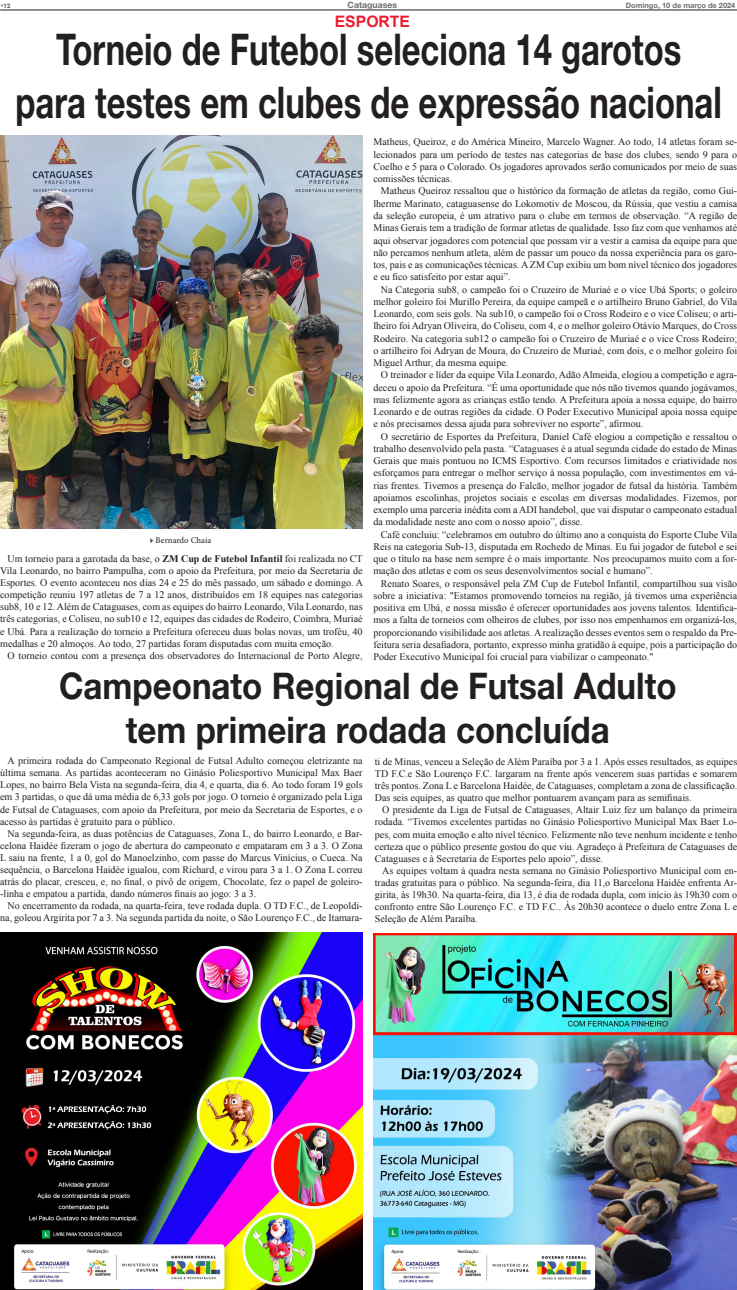
<style>
.page{position:relative;width:737px;height:1290px;background:#fff}
.page>*{position:absolute;margin:0;border:0;box-sizing:border-box;transform-origin:0 0}
.No_Spacing{font:700 43.75px "Helvetica Neue LT Std";color:#231f20;scale:.75 1}
.No_Spacing-2{font:700 36.75px "Helvetica Neue LT Std";color:#231f20;scale:.9 1}
.No_Spacing-3{font:700 15.75px "Arial";color:#ee1b2d}
.No_Spacing-4{font:10.06px/12.2px "Times New Roman";color:#231f20;text-align:justify}
.No_Spacing-5{font:8.75px "Minion Pro";color:#231f20}
.t1{font:700 8.75px "Helvetica Neue LT Std";color:#6c6d70}
.t2{font:700 7.44px "Helvetica Neue LT Std";color:#6c6d70}
.t3{font:700 7px "Futura";color:#6c6d70}
.s1{font-family:"Times New Roman";font-weight:400;font-size:7.88px}
.s2{font-weight:700}
</style>
<div class="page">
<hr style="left:0;top:10px;width:737px;height:1px;background:#231f20">
<svg style="left:0;top:9px;width:13px;height:1px"></svg>
<img style="left:0;top:135px;width:362px;height:394px">
<img style="left:0;top:932px;width:362px;height:358px">
<img style="left:374px;top:933px;width:363px;height:357px">
<p class="t3" style="left:1px;top:2px;width:11px"><span class="s1">•</span>12</p>
<p class="t1" style="left:347px;top:-1px;width:51px">Cataguases</p>
<p class="t2" style="left:625px;top:1px;width:111px">Domingo, 10 de março de 2024</p>
<p class="No_Spacing-3" style="left:335px;top:11px;width:77px">ESPORTE</p>
<p class="No_Spacing" style="left:56px;top:23px;width:835px">Torneio de Futebol seleciona 14 garotos</p>
<p class="No_Spacing" style="left:16px;top:75px;width:943px">para testes em clubes de expressão nacional</p>
<p class="No_Spacing-5" style="left:150px;top:534px;width:63px">→ Bernardo Chaia</p>
<p class="No_Spacing-4" style="left:0;top:552px;width:364px;text-indent:7px">Um torneio para a garotada da base, o <span class="s2">ZM Cup de Futebol Infantil</span> foi realizada no CT Vila Leonardo, no bairro Pampulha, com o apoio da Prefeitura, por meio da Secretaria de Esportes. O evento aconteceu nos dias 24 e 25 do mês passado, um sábado e domingo. A competição reuniu 197 atletas de 7 a 12 anos, distribuídos em 18 equipes nas categorias sub8, 10 e 12. Além de Cataguases, com as equipes do bairro Leonardo, Vila Leonardo, nas três categorias, e Coliseu, no sub10 e 12, equipes das cidades de Rodeiro, Coimbra, Muriaé e Ubá. Para a realização do torneio a Prefeitura ofereceu duas bolas novas, um troféu, 40 medalhas e 20 almoços. Ao todo, 27 partidas foram disputadas com muita emoção.</p>
<p class="No_Spacing-4" style="left:8px;top:649px;width:356px">O torneio contou com a presença dos observadores do Internacional de Porto Alegre,</p>
<p class="No_Spacing-4" style="left:373px;top:136px;width:365px">Matheus, Queiroz, e do América Mineiro, Marcelo Wagner. Ao todo, 14 atletas foram se&shy;lecionados para um período de testes nas categorias de base dos clubes, sendo 9 para o Coelho e 5 para o Colorado. Os jogadores aprovados serão comunicados por meio de suas comissões técnicas.</p>
<p class="No_Spacing-4" style="left:373px;top:185px;width:365px;text-indent:7px">Matheus Queiroz ressaltou que o histórico da formação de atletas da região, como Gui&shy;lherme Marinato, cataguasense do Lokomotiv de Moscou, da Rússia, que vestiu a camisa da seleção europeia, é um atrativo para o clube em termos de observação. “A região de Minas Gerais tem a tradição de formar atletas de qualidade. Isso faz com que venhamos até aqui observar jogadores com potencial que possam vir a vestir a camisa da equipe para que não percamos nenhum atleta, além de passar um pouco da nossa experiência para os garo&shy;tos, pais e as comunicações técnicas. A ZM Cup exibiu um bom nível técnico dos jogadores e eu fico satisfeito por estar aqui”.</p>
<p class="No_Spacing-4" style="left:373px;top:283px;width:365px;text-indent:7px">Na Categoria sub8, o campeão foi o Cruzeiro de Muriaé e o vice Ubá Sports; o goleiro melhor goleiro foi Murillo Pereira, da equipe campeã e o artilheiro Bruno Gabriel, do Vila Leonardo, com seis gols. Na sub10, o campeão foi o Cross Rodeiro e o vice Coliseu; o arti&shy;lheiro foi Adryan Oliveira, do Coliseu, com 4, e o melhor goleiro Otávio Marques, do Cross Rodeiro. Na categoria sub12 o campeão foi o Cruzeiro de Muriaé e o vice Cross Rodeiro; o artilheiro foi Adryan de Moura, do Cruzeiro de Muriaé, com dois, e o melhor goleiro foi Miguel Arthur, da mesma equipe.</p>
<p class="No_Spacing-4" style="left:373px;top:369px;width:365px;text-indent:7px">O treinador e líder da equipe Vila Leonardo, Adão Almeida, elogiou a competição e agra&shy;deceu o apoio da Prefeitura. “É uma oportunidade que nós não tivemos quando jogávamos, mas felizmente agora as crianças estão tendo. A Prefeitura apoia a nossa equipe, do bairro Leonardo e de outras regiões da cidade. O Poder Executivo Municipal apoia nossa equipe e nós precisamos dessa ajuda para sobreviver no esporte”, afirmou.</p>
<p class="No_Spacing-4" style="left:373px;top:430px;width:365px;text-indent:7px">O secretário de Esportes da Prefeitura, Daniel Café elogiou a competição e ressaltou o trabalho desenvolvido pela pasta. “Cataguases é a atual segunda cidade do estado de Minas Gerais que mais pontuou no ICMS Esportivo. Com recursos limitados e criatividade nos esforçamos para entregar o melhor serviço à nossa população, com investimentos em vá&shy;rias frentes. Tivemos a presença do Falcão, melhor jogador de futsal da história. Também apoiamos escolinhas, projetos sociais e escolas em diversas modalidades. Fizemos, por exemplo uma parceria inédita com a ADI handebol, que vai disputar o campeonato estadual da modalidade neste ano com o nosso apoio”, disse.</p>
<p class="No_Spacing-4" style="left:373px;top:528px;width:365px;text-indent:7px">Café concluiu: “celebramos em outubro do último ano a conquista do Esporte Clube Vila Reis na categoria Sub-13, disputada em Rochedo de Minas. Eu fui jogador de futebol e sei que o título na base nem sempre é o mais importante. Nos preocupamos muito com a for&shy;mação dos atletas e com os seus desenvolvimentos social e humano”.</p>
<p class="No_Spacing-4" style="left:373px;top:577px;width:365px;text-indent:7px">Renato Soares, o responsável pela ZM Cup de Futebol Infantil, compartilhou sua visão sobre a iniciativa: "Estamos promovendo torneios na região, já tivemos uma experiência positiva em Ubá, e nossa missão é oferecer oportunidades aos jovens talentos. Identifica&shy;mos a falta de torneios com olheiros de clubes, por isso nos empenhamos em organizá-los, proporcionando visibilidade aos atletas. A realização desses eventos sem o respaldo da Pre&shy;feitura seria desafiadora, portanto, expresso minha gratidão à equipe, pois a participação do Poder Executivo Municipal foi crucial para viabilizar o campeonato."</p>
<p class="No_Spacing-2" style="left:59px;top:663px;width:687px">Campeonato Regional de Futsal Adulto</p>
<p class="No_Spacing-2" style="left:126px;top:707px;width:539px">tem primeira rodada concluída</p>
<p class="No_Spacing-4" style="left:375px;top:755px;width:364px">ti de Minas, venceu a Seleção de Além Paraíba por 3 a 1. Após esses resultados, as equipes TD F.C.e São Lourenço F.C. largaram na frente após vencerem suas partidas e somarem três pontos. Zona L e Barcelona Haidée, de Cataguases, completam a zona de classificação.<br>Das seis equipes, as quatro que melhor pontuarem avançam para as semifinais.</p>
<p class="No_Spacing-4" style="left:375px;top:804px;width:364px;text-indent:7px">O presidente da Liga de Futsal de Cataguases, Altair Luiz fez um balanço da primeira rodada. “Tivemos excelentes partidas no Ginásio Poliesportivo Municipal Max Baer Lo&shy;pes, com muita emoção e alto nível técnico. Felizmente não teve nenhum incidente e tenho certeza que o público presente gostou do que viu. Agradeço à Prefeitura de Cataguases de Cataguases e à Secretaria de Esportes pelo apoio”, disse.</p>
<p class="No_Spacing-4" style="left:375px;top:864px;width:364px;text-indent:7px">As equipes voltam à quadra nesta semana no Ginásio Poliesportivo Municipal com en&shy;tradas gratuitas para o público. Na segunda-feira, dia 11,o Barcelona Haidée enfrenta Ar&shy;girita, às 19h30. Na quarta-feira, dia 13, é dia de rodada dupla, com início às 19h30 com o confronto entre São Lourenço F.C. e TD F.C.. Às 20h30 acontece o duelo entre Zona L e Seleção de Além Paraíba.</p>
<p class="No_Spacing-4" style="left:0;top:755px;width:364px;text-indent:7px">A primeira rodada do Campeonato Regional de Futsal Adulto começou eletrizante na última semana. As partidas aconteceram no Ginásio Poliesportivo Municipal Max Baer Lopes, no bairro Bela Vista na segunda-feira, dia 4, e quarta, dia 6. Ao todo foram 19 gols em 3 partidas, o que dá uma média de 6,33 gols por jogo. O torneio é organizado pela Liga de Futsal de Cataguases, com apoio da Prefeitura, por meio da Secretaria de Esportes, e o acesso às partidas é gratuito para o público.</p>
<p class="No_Spacing-4" style="left:0;top:827px;width:364px;text-indent:7px">Na segunda-feira, as duas potências de Cataguases, Zona L, do bairro Leonardo, e Bar&shy;celona Haidée fizeram o jogo de abertura do campeonato e empataram em 3 a 3. O Zona L saiu na frente, 1 a 0, gol do Manoelzinho, com passe do Marcus Vinícius, o Cueca. Na sequência, o Barcelona Haidée igualou, com Richard, e virou para 3 a 1. O Zona L correu atrás do placar, cresceu, e, no final, o pivô de origem, Chocolate, fez o papel de goleiro--linha e empatou a partida, dando números finais ao jogo: 3 a 3.</p>
<p class="No_Spacing-4" style="left:0;top:899px;width:364px;text-align:right">No encerramento da rodada, na quarta-feira, teve rodada dupla. O TD F.C., de Leopoldi&shy;na, goleou Argirita por 7 a 3. Na segunda partida da noite, o São Lourenço F.C., de Itamara-</p>
</div>
